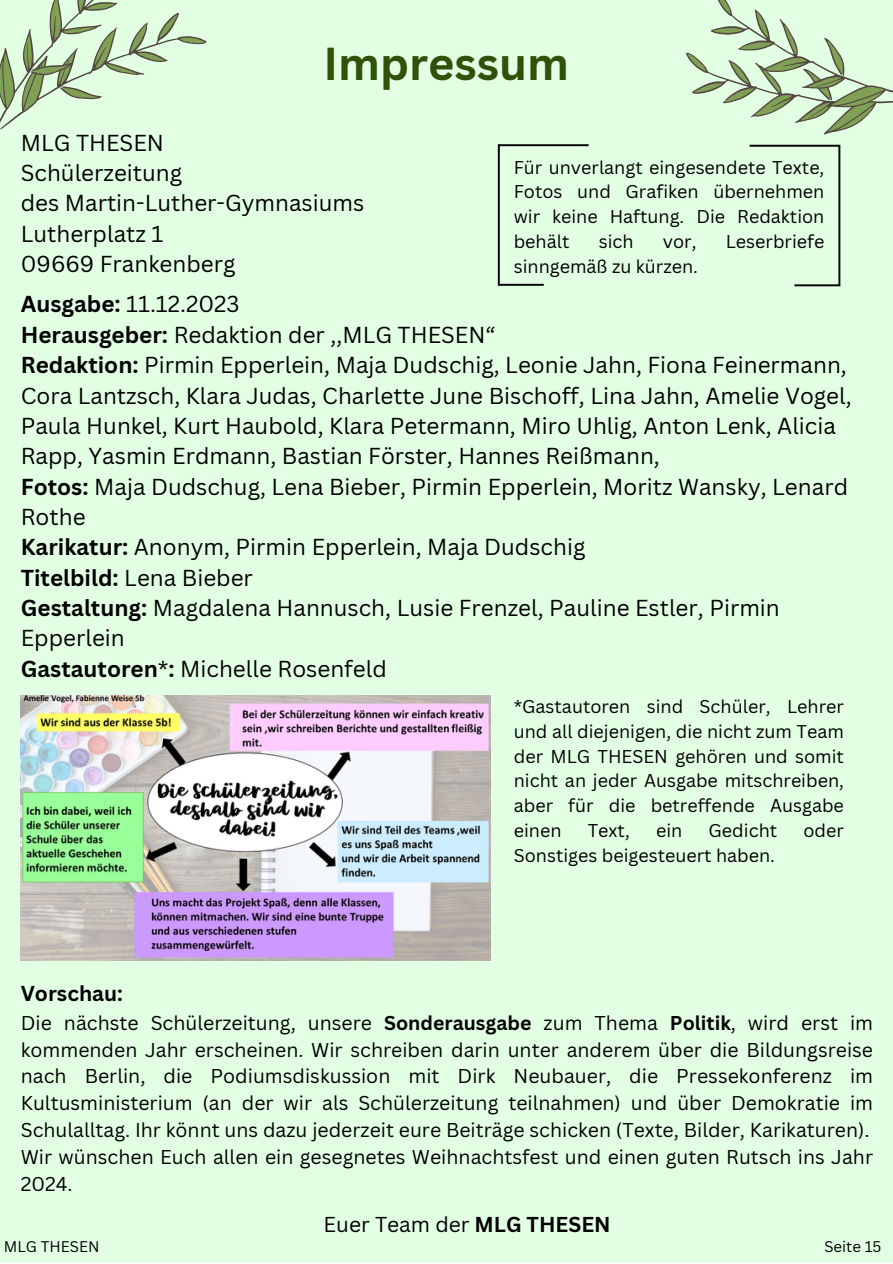
<style>
.page{position:relative;width:893px;height:1264px;background:#fff}
.page>*{position:absolute;margin:0;border:0;box-sizing:border-box;transform-origin:0 0}
.t1{font:700 45px "Canva Sans";color:#325009}
.t2{font:22.5px/30.3px "Canva Sans";color:#000}
.t3{font:700 22.5px "Canva Sans";color:#000}
.t4{font:21px "Canva Sans";color:#000}
.t5{font:700 21px "Canva Sans";color:#000}
.t6{font:19.5px/27px "Canva Sans";color:#000;text-align:justify}
.t7{font:18px/24.8px "Canva Sans";color:#000;text-align:justify}
.t8{font:15px "Canva Sans";color:#000}
.s1{font-weight:700}
.s2{font-weight:400}
</style>
<div class="page">
<div style="left:0;top:0;width:892px;height:1262px;background:#e2ffe4"></div>
<svg style="left:498px;top:144px;width:342px;height:142px"></svg>
<img style="left:21px;top:696px;width:470px;height:264px">
<svg style="left:0;top:0;width:207px;height:130px"></svg>
<svg style="left:668px;top:0;width:224px;height:196px"></svg>
<p class="t1" style="left:323px;top:32px;width:247px">Impressum</p>
<p class="t2" style="left:21px;top:127px;width:145px">MLG THESEN</p>
<p class="t2" style="left:21px;top:157px;width:163px">Schülerzeitung</p>
<p class="t2" style="left:21px;top:187px;width:345px">des Martin-Luther-Gymnasiums</p>
<p class="t2" style="left:21px;top:218px;width:144px">Lutherplatz 1</p>
<p class="t2" style="left:21px;top:248px;width:216px">09669 Frankenberg</p>
<p class="t7" style="left:513px;top:154px;width:312px">Für unverlangt eingesendete Texte, Fotos und Grafiken übernehmen wir keine Haftung. Die Redaktion behält</p>
<p class="t7" style="left:598px;top:228px;width:36px">sich</p>
<p class="t7" style="left:662px;top:228px;width:35px">vor,</p>
<p class="t7" style="left:725px;top:228px;width:100px">Leserbriefe</p>
<p class="t7" style="left:513px;top:253px;width:186px">sinngemäß zu kürzen.</p>
<p class="t2" style="left:21px;top:288px;width:220px"><span class="s1">Ausgabe:</span> 11.12.2023</p>
<p class="t2" style="left:21px;top:319px;width:476px"><span class="s1">Herausgeber:</span> Redaktion der ,,MLG THESEN“</p>
<p class="t2" style="left:21px;top:349px;width:827px"><span class="s1">Redaktion:</span> Pirmin Epperlein, Maja Dudschig, Leonie Jahn, Fiona Feinermann,</p>
<p class="t2" style="left:21px;top:379px;width:832px">Cora Lantzsch, Klara Judas, Charlette June Bischoff, Lina Jahn, Amelie Vogel,<br>Paula Hunkel, Kurt Haubold, Klara Petermann, Miro Uhlig, Anton Lenk, Alicia<br>Rapp, Yasmin Erdmann, Bastian Förster, Hannes Reißmann,</p>
<p class="t2" style="left:21px;top:471px;width:828px"><span class="s1">Fotos:</span> Maja Dudschug, Lena Bieber, Pirmin Epperlein, Moritz Wansky, Lenard<br>Rothe</p>
<p class="t2" style="left:21px;top:531px;width:566px"><span class="s1">Karikatur:</span> Anonym, Pirmin Epperlein, Maja Dudschig</p>
<p class="t3" style="left:21px;top:561px;width:234px">Titelbild: <span class="s2">Lena Bieber</span></p>
<p class="t2" style="left:21px;top:592px;width:760px"><span class="s1">Gestaltung:</span> Magdalena Hannusch, Lusie Frenzel, Pauline Estler, Pirmin<br>Epperlein</p>
<p class="t2" style="left:21px;top:653px;width:367px"><span class="s1">Gastautoren</span>*<span class="s1">:</span> Michelle Rosenfeld</p>
<p class="t7" style="left:513px;top:694px;width:331px">*Gastautoren sind Schüler, Lehrer und all diejenigen, die nicht zum Team der MLG THESEN gehören und somit nicht an jeder Ausgabe mitschreiben, aber für die betreffende Ausgabe einen</p>
<p class="t7" style="left:587px;top:817px;width:43px">Text,</p>
<p class="t7" style="left:656px;top:817px;width:28px">ein</p>
<p class="t7" style="left:708px;top:817px;width:70px">Gedicht</p>
<p class="t7" style="left:803px;top:817px;width:42px">oder</p>
<p class="t7" style="left:513px;top:842px;width:263px">Sonstiges beigesteuert haben.</p>
<p class="t5" style="left:21px;top:978px;width:104px">Vorschau:</p>
<p class="t6" style="left:21px;top:1008px;width:853px">Die nächste Schülerzeitung, unsere <span class="s1">Sonderausgabe</span> zum Thema <span class="s1">Politik</span>, wird erst im kommenden Jahr erscheinen. Wir schreiben darin unter anderem über die Bildungsreise nach Berlin, die Podiumsdiskussion mit Dirk Neubauer, die Pressekonferenz im Kultusministerium (an der wir als Schülerzeitung teilnahmen) und über Demokratie im Schulalltag. Ihr könnt uns dazu jederzeit eure Beiträge schicken (Texte, Bilder, Karikaturen).</p>
<p class="t6" style="left:21px;top:1143px;width:853px">Wir wünschen Euch allen ein gesegnetes Weihnachtsfest und einen guten Rutsch ins Jahr<br>2024.</p>
<p class="t4" style="left:323px;top:1209px;width:288px">Euer Team der <span class="s1">MLG THESEN</span></p>
<p class="t8" style="left:4px;top:1236px;width:97px">MLG THESEN</p>
<p class="t8" style="left:824px;top:1236px;width:59px">Seite 15</p>
</div>
